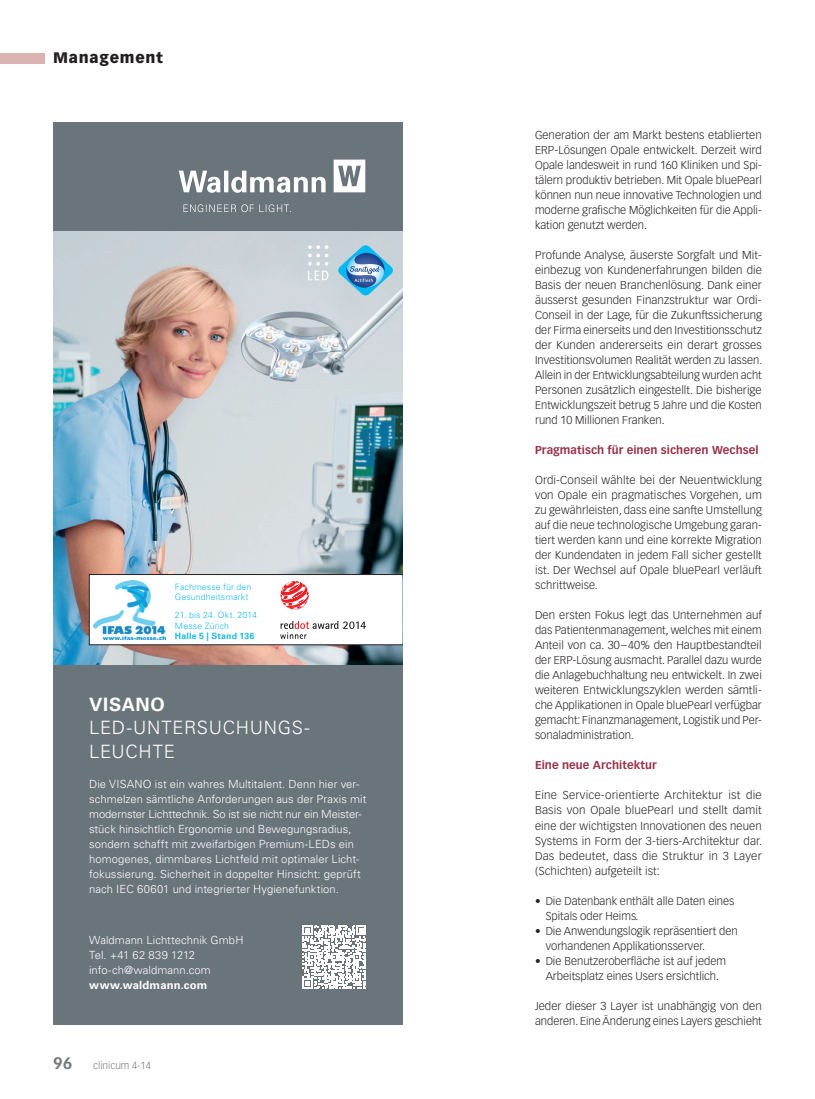
<style>
.page{position:relative;width:815px;height:1099px;background:#fff}
.page>*{position:absolute;margin:0;border:0;box-sizing:border-box;transform-origin:0 0}
.t1{font:300 18.38px/23.2px "Univers LT Std";letter-spacing:.04em;color:#fff}
.t2{font:700 18.38px "Univers LT Std";letter-spacing:.04em;color:#fff}
.t3{font:900 15px "Vectora LT Std";letter-spacing:.05em;color:#231f20}
.t4{font:300 11.25px/15px "Vectora LT Std";color:#231f20;text-align:justify}
.t5{font:300 11.25px/15px "Univers LT Std";letter-spacing:.005em;color:#fff}
.t6{font:700 11.25px "Vectora LT Std";letter-spacing:.005em;color:#983249}
.t7{font:700 11.25px "Univers LT Std";letter-spacing:.015em;color:#fff}
.t8{font:300 10px "Vectora LH";color:#76787b}
.t9{font:300 8.75px/10.5px "Univers LT Std";letter-spacing:.015em;color:#1abaeb}
.t10{font:700 8.75px "Univers LT Std";letter-spacing:.025em;color:#1abaeb}
.s1{font-weight:700;font-size:16.25px}
</style>
<div class="page">
<div style="left:0;top:53px;width:45px;height:10px;background:#d9b4b3"></div>
<div style="left:53px;top:122px;width:349px;height:902px;background:#6a747b"></div>
<img style="left:53px;top:232px;width:349px;height:432px">
<svg style="left:338px;top:245px;width:55px;height:50px;background:#7eb4d3"></svg>
<svg style="left:308px;top:271px;width:20px;height:9px"></svg>
<svg style="left:308px;top:245px;width:20px;height:20px"></svg>
<svg style="left:334px;top:160px;width:31px;height:32px"></svg>
<svg style="left:183px;top:204px;width:108px;height:8px"></svg>
<svg style="left:179px;top:171px;width:147px;height:22px"></svg>
<svg style="left:89px;top:574px;width:313px;height:71px;background:#f3eeee"></svg>
<div style="left:302px;top:923px;width:65px;height:66px;background:#6a7377"></div>
<svg style="left:303px;top:925px;width:63px;height:63px"></svg>
<img style="left:94px;top:580px;width:71px;height:59px">
<h2 class="t3" style="left:53px;top:49px;width:111px">Management</h2>
<p class="t9" style="left:175px;top:581px;width:78px">Fachmesse für den<br>Gesundheitsmarkt</p>
<p class="t9" style="left:175px;top:609px;width:84px">21. bis 24. Okt. 2014<br>Messe Zürich</p>
<p class="t10" style="left:175px;top:631px;width:81px">Halle 5 | Stand 136</p>
<h1 class="t2" style="left:89px;top:694px;width:77px">VISANO</h1>
<h1 class="t1" style="left:89px;top:716px;width:222px">LED-UNTERSUCHUNGS-<br>LEUCHTE</h1>
<p class="t5" style="left:89px;top:776px;width:279px">Die VISANO ist ein wahres Multitalent. Denn hier ver&shy;schmelzen sämtliche Anforderungen aus der Praxis mit modernster Lichttechnik. So ist sie nicht nur ein Meister&shy;stück hinsichtlich Ergonomie und Bewegungsradius, sondern schafft mit zweifarbigen Premium-LEDs ein homogenes, dimmbares Lichtfeld mit optimaler Licht&shy;fokussierung. Sicherheit in doppelter Hinsicht: geprüft nach IEC 60601 und integrierter Hygienefunktion.</p>
<p class="t5" style="left:89px;top:932px;width:156px">Waldmann Lichttechnik GmbH<br>Tel. +41 62 839 1212 info-ch@waldmann.com</p>
<p class="t7" style="left:89px;top:978px;width:120px">www.waldmann.com</p>
<p class="t8" style="left:53px;top:1059px;width:99px"><span class="s1">96</span> clinicum 4-14</p>
<p class="t4" style="left:535px;top:128px;width:228px">Generation der am Markt bestens etablierten ERP-Lösungen Opale entwickelt. Derzeit wird Opale landesweit in rund 160 Kliniken und Spi&shy;tälern produktiv betrieben. Mit Opale bluePearl können nun neue innovative Technologien und moderne grafische Möglichkeiten für die Appli&shy;kation genutzt werden.</p>
<p class="t4" style="left:535px;top:248px;width:229px">Profunde Analyse, äuserste Sorgfalt und Mit&shy;einbezug von Kundenerfahrungen bilden die Basis der neuen Branchenlösung. Dank einer äusserst gesunden Finanzstruktur war Ordi-Conseil in der Lage, für die Zukunftssicherung der Firma einerseits und den Investitionsschutz der Kunden andererseits ein derart grosses Investitionsvolumen Realität werden zu lassen.<br>Allein in der Entwicklungsabteilung wurden acht Personen zusätzlich eingestellt. Die bisherige Entwicklungszeit betrug 5 Jahre und die Kosten rund 10 Millionen Franken.</p>
<p class="t6" style="left:535px;top:443px;width:225px">Pragmatisch für einen sicheren Wechsel</p>
<p class="t4" style="left:535px;top:473px;width:228px">Ordi-Conseil wählte bei der Neuentwicklung von Opale ein pragmatisches Vorgehen, um zu gewährleisten, dass eine sanfte Umstellung auf die neue technologische Umgebung garan&shy;tiert werden kann und eine korrekte Migration der Kundendaten in jedem Fall sicher gestellt ist. Der Wechsel auf Opale bluePearl verläuft schrittweise.</p>
<p class="t4" style="left:535px;top:608px;width:228px">Den ersten Fokus legt das Unternehmen auf das Patientenmanagement, welches mit einem Anteil von ca. 30–40% den Hauptbestandteil der ERP-Lösung ausmacht. Parallel dazu wurde die Anlagebuchhaltung neu entwickelt. In zwei weiteren Entwicklungszyklen werden sämtli&shy;che Applikationen in Opale bluePearl verfügbar gemacht: Finanzmanagement, Logistik und Per&shy;sonaladministration.</p>
<p class="t6" style="left:535px;top:758px;width:123px">Eine neue Architektur</p>
<p class="t4" style="left:535px;top:788px;width:229px">Eine Service-orientierte Architektur ist die Basis von Opale bluePearl und stellt damit eine der wichtigsten Innovationen des neuen Systems in Form der 3-tiers-Architektur dar.<br>Das bedeutet, dass die Struktur in 3 Layer (Schichten) aufgeteilt ist:</p>
<p class="t4" style="left:546px;top:893px;width:190px;text-indent:-11px">• Die Datenbank enthält alle Daten eines<br>Spitals oder Heims.</p>
<p class="t4" style="left:546px;top:923px;width:194px;text-indent:-11px">• Die Anwendungslogik repräsentiert den vorhandenen Applikationsserver.</p>
<p class="t4" style="left:535px;top:953px;width:192px;text-align:center">• Die Benutzeroberfläche ist auf jedem<br>Arbeitsplatz eines Users ersichtlich.</p>
<p class="t4" style="left:535px;top:998px;width:228px">Jeder dieser 3 Layer ist unabhängig von den anderen. Eine Änderung eines Layers geschieht</p>
</div>
